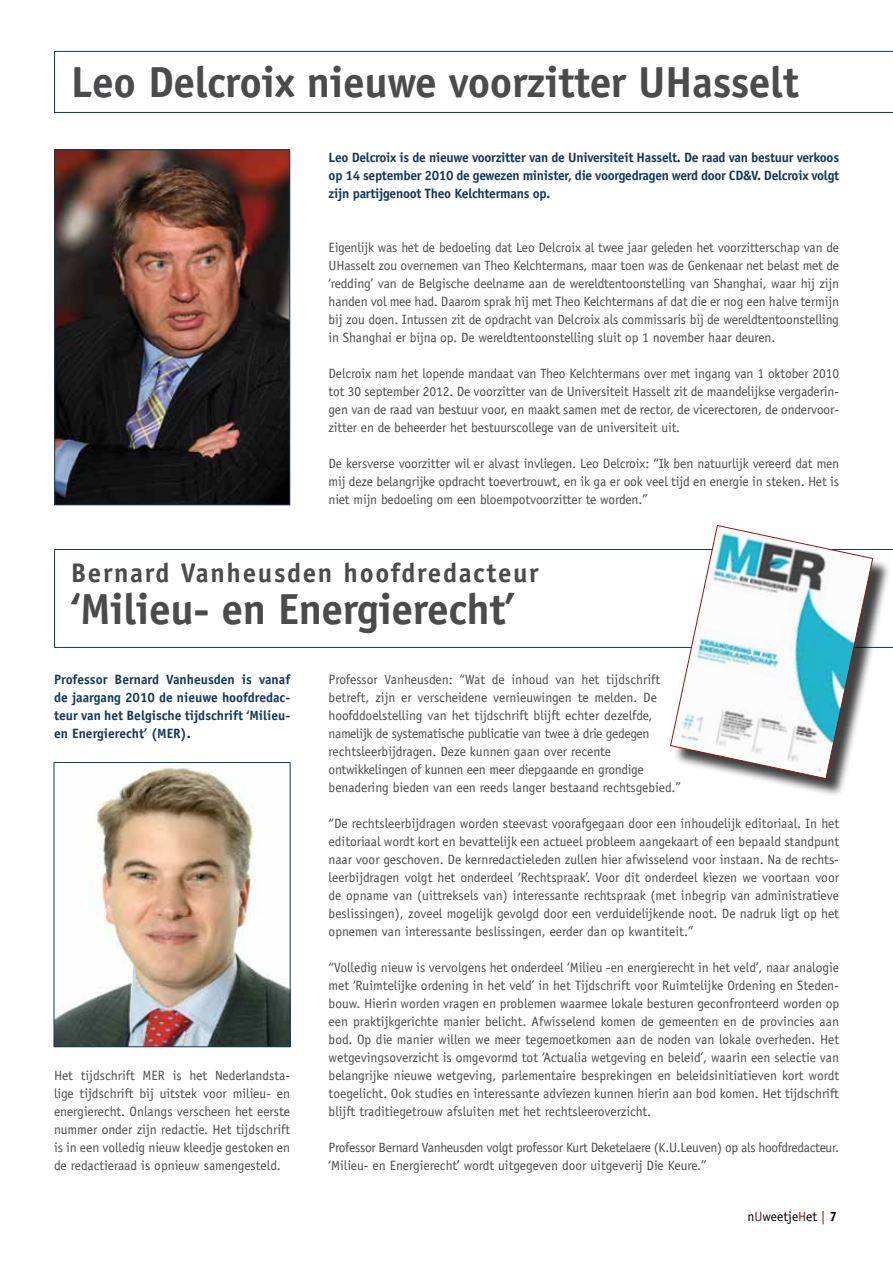
<style>
.page{position:relative;width:893px;height:1263px;background:#fff}
.page>*{position:absolute;margin:0;border:0;box-sizing:border-box;transform-origin:0 0}
.t1{font:700 43.5px "Officina Sans";letter-spacing:-.01em;color:#4b4b4d}
.t2{font:700 27px "Officina Sans";letter-spacing:.06em;color:#4b4b4d}
.t3{font:13.5px/18px "Officina Sans";letter-spacing:-.01em;color:#4b4b4d;text-align:justify}
.t4{font:700 13.5px/18px "Officina Sans";letter-spacing:-.02em;color:#13395d;text-align:justify}
.t5{font:13.5px "Officina Sans";color:#000}
.s1{color:#8c1713}
.s2{font-weight:700}
</style>
<div class="page">
<svg style="left:54px;top:549px;width:839px;height:99px"></svg>
<svg style="left:54px;top:51px;width:839px;height:62px"></svg>
<img style="left:56px;top:151px;width:232px;height:352px">
<div style="left:54px;top:149px;width:236px;height:356px;border:1px solid #13395d"></div>
<div style="left:672px;top:527px;width:219px;height:269px;background:#000;opacity:.75"></div>
<svg style="left:670px;top:525px;width:204px;height:254px"></svg>
<img style="left:56px;top:767px;width:233px;height:278px">
<div style="left:54px;top:762px;width:237px;height:285px;border:1px solid #13395d"></div>
<h1 class="t1" style="left:71px;top:55px;width:729px">Leo Delcroix nieuwe voorzitter UHasselt</h1>
<p class="t4" style="left:329px;top:148px;width:512px">Leo Delcroix is de nieuwe voorzitter van de Universiteit Hasselt. De raad van bestuur verkoos op 14 september 2010 de gewezen minister, die voorgedragen werd door CD&amp;V. Delcroix volgt zijn partijgenoot Theo Kelchtermans op.</p>
<p class="t3" style="left:329px;top:238px;width:512px">Eigenlijk was het de bedoeling dat Leo Delcroix al twee jaar geleden het voorzitterschap van de UHasselt zou overnemen van Theo Kelchtermans, maar toen was de Genkenaar net belast met de ‘redding’ van de Belgische deelname aan de wereldtentoonstelling van Shanghai, waar hij zijn handen vol mee had. Daarom sprak hij met Theo Kelchtermans af dat die er nog een halve termijn bij zou doen. Intussen zit de opdracht van Delcroix als commissaris bij de wereldtentoonstelling in Shanghai er bijna op. De wereldtentoonstelling sluit op 1 november haar deuren.</p>
<p class="t3" style="left:329px;top:364px;width:512px">Delcroix nam het lopende mandaat van Theo Kelchtermans over met ingang van 1 oktober 2010 tot 30 september 2012. De voorzitter van de Universiteit Hasselt zit de maandelijkse vergaderin&shy;gen van de raad van bestuur voor, en maakt samen met de rector, de vicerectoren, de ondervoor&shy;zitter en de beheerder het bestuurscollege van de universiteit uit.</p>
<p class="t3" style="left:329px;top:454px;width:512px">De kersverse voorzitter wil er alvast invliegen. Leo Delcroix: “Ik ben natuurlijk vereerd dat men mij deze belangrijke opdracht toevertrouwt, en ik ga er ook veel tijd en energie in steken. Het is niet mijn bedoeling om een bloempotvoorzitter te worden.”</p>
<h2 class="t2" style="left:71px;top:556px;width:469px">Bernard Vanheusden hoofdredacteur</h2>
<h1 class="t1" style="left:71px;top:582px;width:445px">‘Milieu- en Energierecht’</h1>
<p class="t4" style="left:54px;top:670px;width:238px">Professor Bernard Vanheusden is vanaf de jaargang 2010 de nieuwe hoofdredac&shy;teur van het Belgische tijdschrift ‘Milieu&shy;en Energierecht’ (MER).</p>
<p class="t3" style="left:329px;top:670px;width:354px;text-align:left">Professor Vanheusden: “Wat de inhoud van het tijdschrift betreft, zijn er verscheidene vernieuwingen te melden. De hoofddoelstelling van het tijdschrift blijft echter dezelfde, namelijk de systematische publicatie van twee à drie gedegen rechtsleerbijdragen. Deze kunnen gaan over recente ontwikkelingen of kunnen een meer diepgaande en grondige benadering bieden van een reeds langer bestaand rechtsgebied.”</p>
<p class="t3" style="left:329px;top:814px;width:512px">“De rechtsleerbijdragen worden steevast voorafgegaan door een inhoudelijk editoriaal. In het editoriaal wordt kort en bevattelijk een actueel probleem aangekaart of een bepaald standpunt naar voor geschoven. De kernredactieleden zullen hier afwisselend voor instaan. Na de rechts&shy;leerbijdragen volgt het onderdeel ‘Rechtspraak’. Voor dit onderdeel kiezen we voortaan voor de opname van (uittreksels van) interessante rechtspraak (met inbegrip van administratieve beslissingen), zoveel mogelijk gevolgd door een verduidelijkende noot. De nadruk ligt op het opnemen van interessante beslissingen, eerder dan op kwantiteit.”</p>
<p class="t3" style="left:329px;top:958px;width:512px">“Volledig nieuw is vervolgens het onderdeel ‘Milieu -en energierecht in het veld’, naar analogie met ‘Ruimtelijke ordening in het veld’ in het Tijdschrift voor Ruimtelijke Ordening en Steden&shy;bouw. Hierin worden vragen en problemen waarmee lokale besturen geconfronteerd worden op een praktijkgerichte manier belicht. Afwisselend komen de gemeenten en de provincies aan bod. Op die manier willen we meer tegemoetkomen aan de noden van lokale overheden. Het wetgevingsoverzicht is omgevormd tot ‘Actualia wetgeving en beleid’, waarin een selectie van belangrijke nieuwe wetgeving, parlementaire besprekingen en beleidsinitiatieven kort wordt toegelicht. Ook studies en interessante adviezen kunnen hierin aan bod komen. Het tijdschrift blijft traditiegetrouw afsluiten met het rechtsleeroverzicht.</p>
<p class="t3" style="left:329px;top:1138px;width:512px">Professor Bernard Vanheusden volgt professor Kurt Deketelaere (K.U.Leuven) op als hoofdredacteur. ‘Milieu- en Energierecht’ wordt uitgegeven door uitgeverij Die Keure.”</p>
<p class="t3" style="left:54px;top:1066px;width:238px">Het tijdschrift MER is het Nederlandsta&shy;lige tijdschrift bij uitstek voor milieu- en energierecht. Onlangs verscheen het eerste nummer onder zijn redactie. Het tijdschrift is in een volledig nieuw kleedje gestoken en de redactieraad is opnieuw samengesteld.</p>
<p class="t5" style="left:747px;top:1209px;width:91px">n<span class="s1">U</span>weetje<span class="s1">H</span>et <span class="s1">|</span> <span class="s2">7</span></p>
</div>
